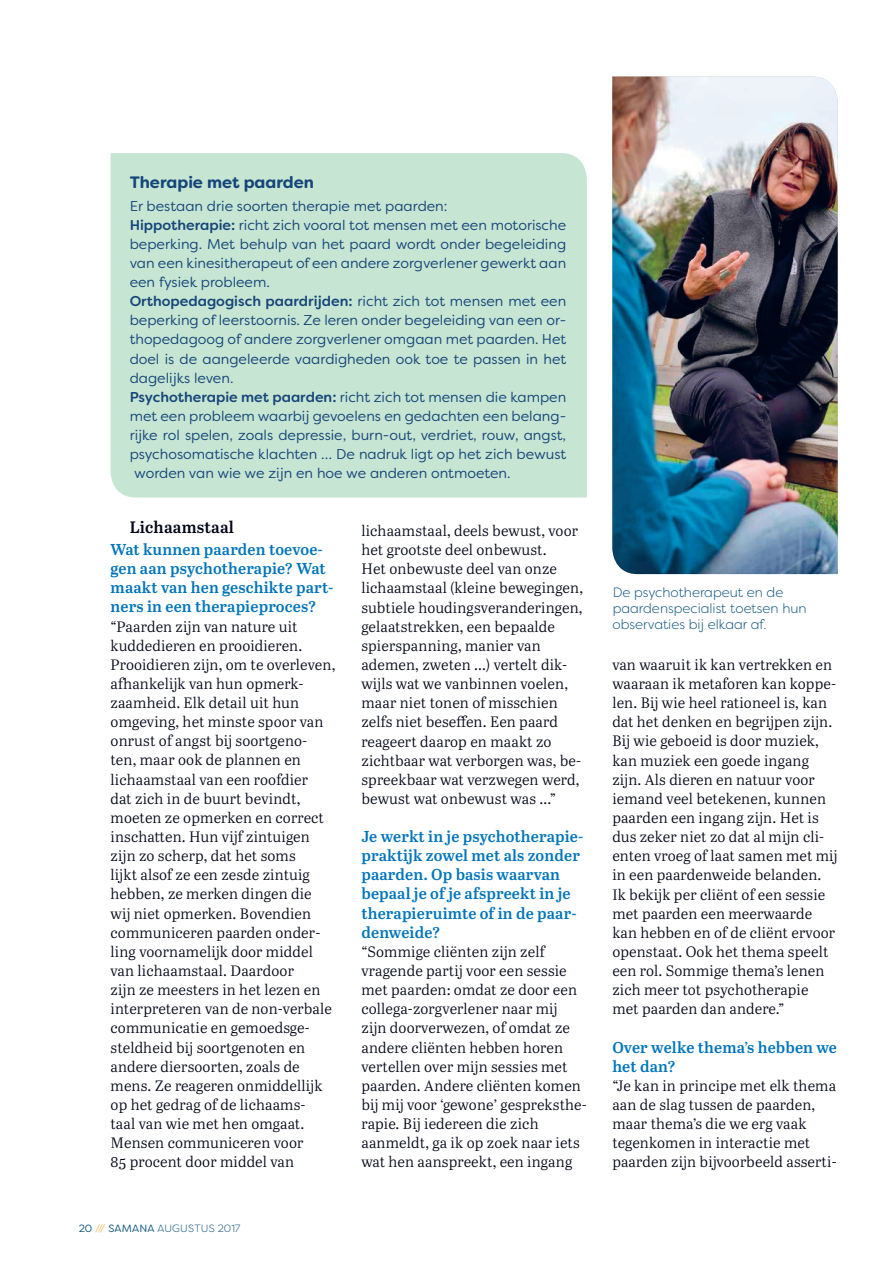
<style>
.page{position:relative;width:893px;height:1263px;background:#fff}
.page>*{position:absolute;margin:0;border:0;box-sizing:border-box;transform-origin:0 0}
.t1{font:700 16.5px "Filson Soft";color:#164579}
.t2{font:600 16.5px "Abril Text";letter-spacing:.01em;color:#000516}
.t3{font:600 15.75px/19.2px "Abril Text";letter-spacing:.01em;color:#0075bb}
.t4{font:15px/19.2px "Abril Text Lt";letter-spacing:.01em;color:#000516}
.t5{font:14.25px "Filson Soft";color:#164579}
.t6{font:500 14.25px "Filson Soft";color:#164579}
.t7{font:300 13.5px/16.2px "Filson Soft";color:#074f7b}
.t8{font:300 10.5px "Filson Soft";letter-spacing:.02em;color:#074f7b}
.s1{font-weight:500}
.s2{font-weight:400}
.s3{color:#f89d1c}
</style>
<div class="page">
<img style="left:612px;top:77px;width:226px;height:497px">
<div style="left:111px;top:153px;width:476px;height:344px;background:#c6e5d2"></div>
<p class="t1" style="left:130px;top:172px;width:186px">Therapie met paarden</p>
<p class="t5" style="left:130px;top:196px;width:319px">Er bestaan drie soorten therapie met paarden:</p>
<p class="t5" style="left:130px;top:216px;width:438px"><span class="s1">Hippotherapie:</span> richt zich vooral tot mensen met een motorische</p>
<p class="t5" style="left:130px;top:235px;width:438px">beperking. Met behulp van het paard wordt onder begeleiding</p>
<p class="t5" style="left:130px;top:254px;width:438px">van een kinesitherapeut of een andere zorgverlener gewerkt aan</p>
<p class="t5" style="left:130px;top:273px;width:142px">een fysiek probleem.</p>
<p class="t6" style="left:130px;top:292px;width:438px">Orthopedagogisch paardrijden: <span class="s2">richt zich tot mensen met een</span></p>
<p class="t5" style="left:130px;top:311px;width:438px">beperking of leerstoornis. Ze leren onder begeleiding van een or-</p>
<p class="t5" style="left:130px;top:330px;width:438px">thopedagoog of andere zorgverlener omgaan met paarden. Het</p>
<p class="t5" style="left:130px;top:350px;width:438px">doel is de aangeleerde vaardigheden ook toe te passen in het</p>
<p class="t5" style="left:130px;top:369px;width:105px">dagelijks leven.</p>
<p class="t5" style="left:130px;top:388px;width:438px"><span class="s1">Psychotherapie met paarden:</span> richt zich tot mensen die kampen</p>
<p class="t5" style="left:130px;top:407px;width:438px">met een probleem waarbij gevoelens en gedachten een belang-</p>
<p class="t5" style="left:130px;top:426px;width:438px">rijke rol spelen, zoals depressie, burn-out, verdriet, rouw, angst,</p>
<p class="t5" style="left:130px;top:445px;width:438px">psychosomatische klachten … De nadruk ligt op het zich bewust</p>
<p class="t5" style="left:134px;top:464px;width:378px">worden van wie we zijn en hoe we anderen ontmoeten.</p>
<p class="t2" style="left:130px;top:515px;width:106px">Lichaamstaal</p>
<p class="t3" style="left:111px;top:539px;width:224px">Wat kunnen paarden toevoe&shy;gen aan psychotherapie? Wat maakt van hen geschikte part&shy;ners in een therapieproces?</p>
<p class="t4" style="left:111px;top:616px;width:226px">“Paarden zijn van nature uit kuddedieren en prooidieren.<br>Prooidieren zijn, om te overleven, afhankelijk van hun opmerk&shy;zaamheid. Elk detail uit hun omgeving, het minste spoor van onrust of angst bij soortgeno&shy;ten, maar ook de plannen en lichaamstaal van een roofdier<br>dat zich in de buurt bevindt, moeten ze opmerken en correct inschatten. Hun vijf zintuigen zijn zo scherp, dat het soms<br>lijkt alsof ze een zesde zintuig hebben, ze merken dingen die<br>wij niet opmerken. Bovendien communiceren paarden onder&shy;ling voornamelijk door middel van lichaamstaal. Daardoor<br>zijn ze meesters in het lezen en interpreteren van de non-verbale communicatie en gemoedsge&shy;steldheid bij soortgenoten en andere diersoorten, zoals de mens. Ze reageren onmiddellijk op het gedrag of de lichaams-<br>taal van wie met hen omgaat.<br>Mensen communiceren voor<br>85 procent door middel van</p>
<p class="t8" style="left:79px;top:1222px;width:163px"><span class="s2">20</span> <span class="s3">///</span> <span class="s2">SAMANA</span> AUGUSTUS 2017</p>
<p class="t4" style="left:361px;top:520px;width:223px">lichaamstaal, deels bewust, voor het grootste deel onbewust.<br>Het onbewuste deel van onze lichaamstaal (kleine bewegingen, subtiele houdingsveranderingen, gelaatstrekken, een bepaalde spierspanning, manier van ademen, zweten …) vertelt dik&shy;wijls wat we vanbinnen voelen, maar niet tonen of misschien zelfs niet beseffen. Een paard reageert daarop en maakt zo zichtbaar wat verborgen was, be&shy;spreekbaar wat verzwegen werd, bewust wat onbewust was ...”</p>
<p class="t3" style="left:361px;top:826px;width:224px">Je werkt in je psychotherapie&shy;praktijk zowel met als zonder paarden. Op basis waarvan bepaal je of je afspreekt in je therapieruimte of in de paar&shy;denweide?</p>
<p class="t4" style="left:361px;top:941px;width:227px">“Sommige cliënten zijn zelf vragende partij voor een sessie met paarden: omdat ze door een collega-zorgverlener naar mij<br>zijn doorverwezen, of omdat ze andere cliënten hebben horen vertellen over mijn sessies met paarden. Andere cliënten komen bij mij voor ‘gewone’ gespreksthe&shy;rapie. Bij iedereen die zich aanmeldt, ga ik op zoek naar iets wat hen aanspreekt, een ingang</p>
<p class="t7" style="left:612px;top:584px;width:196px">De psychotherapeut en de paardenspecialist toetsen hun observaties bij elkaar af.</p>
<p class="t4" style="left:612px;top:654px;width:227px">van waaruit ik kan vertrekken en waaraan ik metaforen kan koppe&shy;len. Bij wie heel rationeel is, kan dat het denken en begrijpen zijn.<br>Bij wie geboeid is door muziek, kan muziek een goede ingang zijn. Als dieren en natuur voor iemand veel betekenen, kunnen paarden een ingang zijn. Het is dus zeker niet zo dat al mijn cli&shy;enten vroeg of laat samen met mij in een paardenweide belanden.<br>Ik bekijk per cliënt of een sessie met paarden een meerwaarde kan hebben en of de cliënt ervoor openstaat. Ook het thema speelt een rol. Sommige thema’s lenen zich meer tot psychotherapie met paarden dan andere.”</p>
<p class="t3" style="left:612px;top:1036px;width:226px">Over welke thema’s hebben we het dan?</p>
<p class="t4" style="left:612px;top:1075px;width:226px">“Je kan in principe met elk thema aan de slag tussen de paarden, maar thema’s die we erg vaak tegenkomen in interactie met paarden zijn bijvoorbeeld asserti-</p>
</div>
